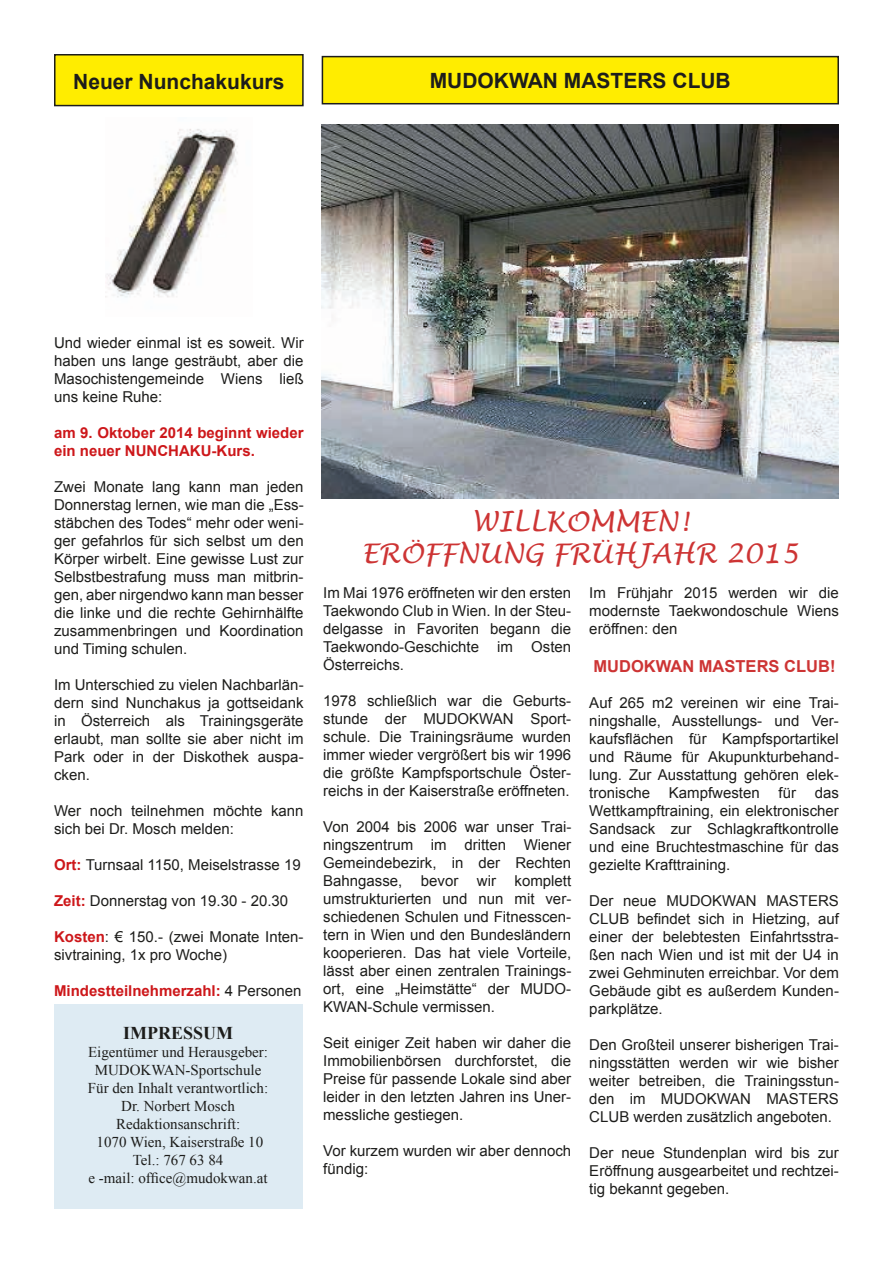
<style>
.page{position:relative;width:893px;height:1263px;background:#fff}
.page>*{position:absolute;margin:0;border:0;box-sizing:border-box;transform-origin:0 0}
.t1{font:italic 27px/32.4px "Lucida Handwriting";color:#cd3434;text-align:center}
.t2{font:700 21px "Arial";color:#1d1d1b}
.t3{font:700 18px "Times New Roman";color:#1d1d1b}
.t4{font:700 16.5px "Arial";color:#cd3434}
.t5{font:15px/18px "Arial";color:#1d1d1b;text-align:justify}
.t6{font:15px/18px "Times New Roman";color:#1d1d1b;text-align:center}
.t7{font:700 15px/18px "Arial";color:#cd171a}
.s1{font-weight:700;color:#cd171a}
.s2{font-weight:400;color:#1d1d1b}
</style>
<div class="page">
<div style="left:54px;top:1005px;width:248px;height:204px;background:#deebf3"></div>
<div style="left:55px;top:55px;width:248px;height:51px;background:#ffed00"></div>
<div style="left:54px;top:54px;width:250px;height:52px;border:2px solid #1d1d1b"></div>
<img style="left:105px;top:129px;width:133px;height:169px">
<div style="left:322px;top:57px;width:516px;height:47px;background:#ffed00"></div>
<div style="left:322px;top:56px;width:517px;height:48px;border:2px solid #1d1d1b"></div>
<img style="left:322px;top:124px;width:517px;height:375px">
<h2 class="t2" style="left:73px;top:67px;width:213px">Neuer Nunchakukurs</h2>
<h2 class="t2" style="left:430px;top:66px;width:302px">MUDOKWAN MASTERS CLUB</h2>
<p class="t5" style="left:54px;top:334px;width:251px">Und wieder einmal ist es soweit. Wir haben uns lange gesträubt, aber die Masochistengemeinde Wiens ließ uns keine Ruhe:</p>
<p class="t7" style="left:54px;top:424px;width:251px">am 9. Oktober 2014 beginnt wieder ein neuer NUNCHAKU-Kurs.</p>
<p class="t5" style="left:54px;top:478px;width:251px">Zwei Monate lang kann man jeden Donnerstag lernen, wie man die „Ess&shy;stäbchen des Todes“ mehr oder weni&shy;ger gefahrlos für sich selbst um den Körper wirbelt. Eine gewisse Lust zur Selbstbestrafung muss man mitbrin&shy;gen, aber nirgendwo kann man besser die linke und die rechte Gehirnhälfte zusammenbringen und Koordination und Timing schulen.</p>
<p class="t5" style="left:54px;top:676px;width:251px">Im Unterschied zu vielen Nachbarlän&shy;dern sind Nunchakus ja gottseidank in Österreich als Trainingsgeräte erlaubt, man sollte sie aber nicht im Park oder in der Diskothek auspa&shy;cken.</p>
<p class="t5" style="left:54px;top:802px;width:251px">Wer noch teilnehmen möchte kann sich bei Dr. Mosch melden:</p>
<p class="t5" style="left:54px;top:856px;width:248px"><span class="s1">Ort:</span> Turnsaal 1150, Meiselstrasse 19</p>
<p class="t5" style="left:54px;top:892px;width:236px"><span class="s1">Zeit:</span> Donnerstag von 19.30 - 20.30</p>
<p class="t5" style="left:54px;top:928px;width:251px"><span class="s1">Kosten</span>: € 150.- (zwei Monate Inten&shy;sivtraining, 1x pro Woche)</p>
<p class="t7" style="left:54px;top:982px;width:249px">Mindestteilnehmerzahl: <span class="s2">4 Personen</span></p>
<p class="t3" style="left:123px;top:1020px;width:111px">IMPRESSUM</p>
<p class="t6" style="left:88px;top:1042px;width:182px">Eigentümer und Herausgeber:<br>MUDOKWAN-Sportschule<br>Für den Inhalt verantwortlich:<br>Dr. Norbert Mosch<br>Redaktionsanschrift:<br>1070 Wien, Kaiserstraße 10<br>Tel.: 767 63 84<br>e -mail: office@mudokwan.at</p>
<h1 class="t1" style="left:362px;top:506px;width:438px">WILLKOMMEN!<br>ERÖFFNUNG FRÜHJAHR 2015</h1>
<p class="t5" style="left:323px;top:584px;width:250px">Im Mai 1976 eröffneten wir den ersten Taekwondo Club in Wien. In der Steu&shy;delgasse in Favoriten begann die Taekwondo-Geschichte im Osten Österreichs.</p>
<p class="t5" style="left:323px;top:692px;width:250px">1978 schließlich war die Geburts&shy;stunde der MUDOKWAN Sport&shy;schule. Die Trainingsräume wurden immer wieder vergrößert bis wir 1996 die größte Kampfsportschule Öster&shy;reichs in der Kaiserstraße eröffneten.</p>
<p class="t5" style="left:323px;top:818px;width:250px">Von 2004 bis 2006 war unser Trai&shy;ningszentrum im dritten Wiener Gemeindebezirk, in der Rechten Bahngasse, bevor wir komplett umstrukturierten und nun mit ver&shy;schiedenen Schulen und Fitnesscen&shy;tern in Wien und den Bundesländern kooperieren. Das hat viele Vorteile, lässt aber einen zentralen Trainings&shy;ort, eine „Heimstätte“ der MUDO-KWAN-Schule vermissen.</p>
<p class="t5" style="left:323px;top:1034px;width:250px">Seit einiger Zeit haben wir daher die Immobilienbörsen durchforstet, die Preise für passende Lokale sind aber leider in den letzten Jahren ins Uner&shy;messliche gestiegen.</p>
<p class="t5" style="left:323px;top:1142px;width:250px">Vor kurzem wurden wir aber dennoch fündig:</p>
<p class="t5" style="left:589px;top:584px;width:251px">Im Frühjahr 2015 werden wir die modernste Taekwondoschule Wiens eröffnen: den</p>
<p class="t4" style="left:593px;top:655px;width:243px">MUDOKWAN MASTERS CLUB!</p>
<p class="t5" style="left:589px;top:694px;width:251px">Auf 265 m2 vereinen wir eine Trai&shy;ningshalle, Ausstellungs- und Ver&shy;kaufsflächen für Kampfsportartikel und Räume für Akupunkturbehand&shy;lung. Zur Ausstattung gehören elek&shy;tronische Kampfwesten für das Wettkampftraining, ein elektronischer Sandsack zur Schlagkraftkontrolle und eine Bruchtestmaschine für das gezielte Krafttraining.</p>
<p class="t5" style="left:589px;top:892px;width:251px">Der neue MUDOKWAN MASTERS CLUB befindet sich in Hietzing, auf einer der belebtesten Einfahrtsstra&shy;ßen nach Wien und ist mit der U4 in zwei Gehminuten erreichbar. Vor dem Gebäude gibt es außerdem Kunden&shy;parkplätze.</p>
<p class="t5" style="left:589px;top:1036px;width:251px">Den Großteil unserer bisherigen Trai&shy;ningsstätten werden wir wie bisher weiter betreiben, die Trainingsstun&shy;den im MUDOKWAN MASTERS CLUB werden zusätzlich angeboten.</p>
<p class="t5" style="left:589px;top:1144px;width:251px">Der neue Stundenplan wird bis zur Eröffnung ausgearbeitet und rechtzei&shy;tig bekannt gegeben.</p>
</div>
